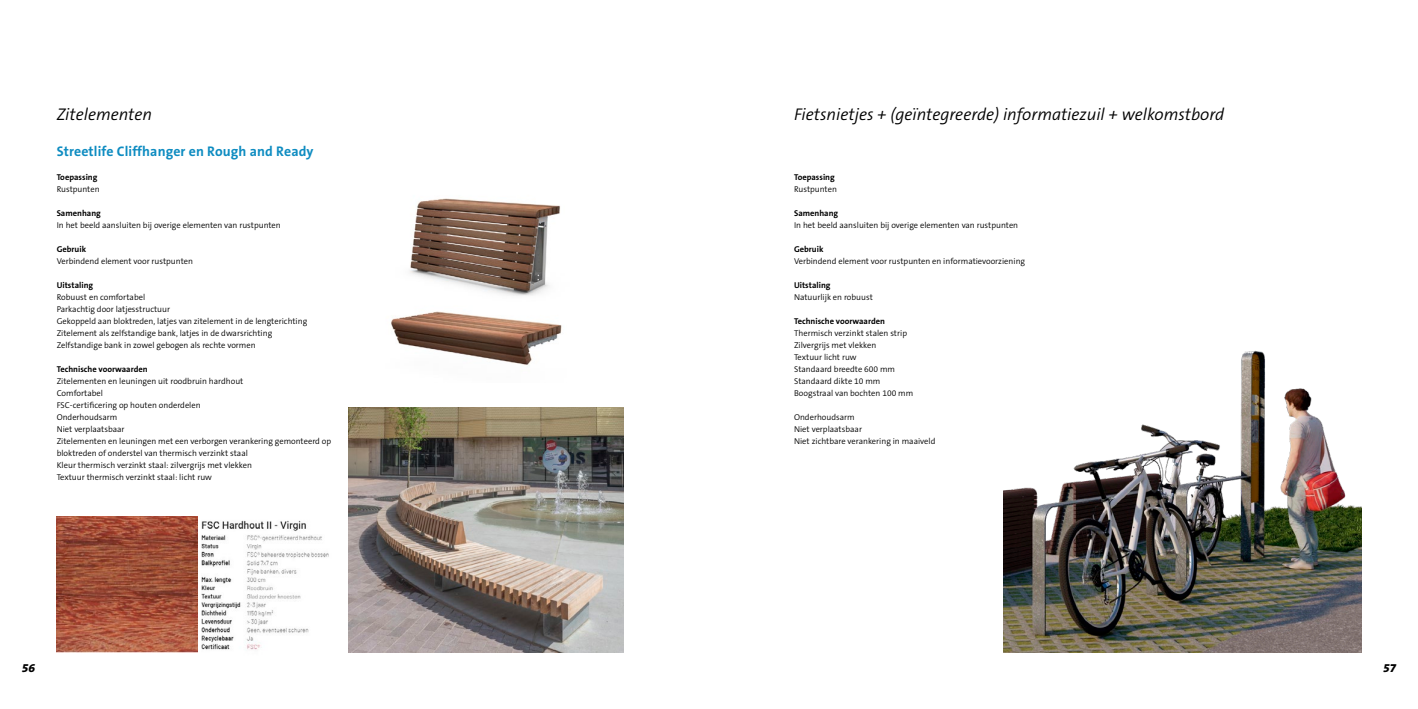
<style>
.page{position:relative;width:1418px;height:709px;background:#fff}
.page>*{position:absolute;margin:0;border:0;box-sizing:border-box;transform-origin:0 0}
._3__Paragraafkop{font:italic 300 17px "The Sans B4";color:#000}
._3__Paragraafkop-2{font:700 14px "The Sans B7";letter-spacing:.01em;color:#0e8cc1}
.t1{font:italic 800 12px "The Sans B8";color:#000}
._1__Bodytekst{font:300 8.5px/12px "The Sans B4";color:#000}
._3__Paragraafkop-3{font:700 8.5px "The Sans B7";color:#000}
</style>
<div class="page">
<img style="left:410px;top:198px;width:150px;height:98px">
<img style="left:349px;top:407px;width:275px;height:245px">
<img style="left:57px;top:517px;width:140px;height:135px">
<img style="left:201px;top:520px;width:128px;height:130px">
<img style="left:391px;top:311px;width:171px;height:54px">
<img style="left:1003px;top:350px;width:358px;height:302px">
<p class="_3__Paragraafkop" style="left:57px;top:105px;width:97px">Zitelementen</p>
<p class="_3__Paragraafkop-2" style="left:57px;top:144px;width:258px">Streetlife Cliffhanger en Rough and Ready</p>
<p class="_3__Paragraafkop-3" style="left:57px;top:173px;width:42px">Toepassing</p>
<p class="_1__Bodytekst" style="left:57px;top:183px;width:44px">Rustpunten</p>
<p class="_3__Paragraafkop-3" style="left:57px;top:209px;width:46px">Samenhang</p>
<p class="_1__Bodytekst" style="left:57px;top:219px;width:226px">In het beeld aansluiten bij overige elementen van rustpunten</p>
<p class="_3__Paragraafkop-3" style="left:57px;top:245px;width:31px">Gebruik</p>
<p class="_1__Bodytekst" style="left:57px;top:255px;width:138px">Verbindend element voor rustpunten</p>
<p class="_3__Paragraafkop-3" style="left:57px;top:281px;width:38px">Uitstaling</p>
<p class="_1__Bodytekst" style="left:57px;top:291px;width:90px">Robuust en comfortabel</p>
<p class="_1__Bodytekst" style="left:57px;top:303px;width:115px">Parkachtig door latjesstructuur</p>
<p class="_1__Bodytekst" style="left:57px;top:315px;width:252px">Gekoppeld aan bloktreden, latjes van zitelement in de lengterichting</p>
<p class="_1__Bodytekst" style="left:57px;top:327px;width:217px">Zitelement als zelfstandige bank, latjes in de dwarsrichting</p>
<p class="_1__Bodytekst" style="left:57px;top:339px;width:200px">Zelfstandige bank in zowel gebogen als rechte vormen</p>
<p class="_3__Paragraafkop-3" style="left:57px;top:365px;width:92px">Technische voorwaarden</p>
<p class="_1__Bodytekst" style="left:57px;top:375px;width:188px">Zitelementen en leuningen uit roodbruin hardhout</p>
<p class="_1__Bodytekst" style="left:57px;top:387px;width:48px">Comfortabel</p>
<p class="_1__Bodytekst" style="left:57px;top:399px;width:145px">FSC-certificering op houten onderdelen</p>
<p class="_1__Bodytekst" style="left:57px;top:411px;width:62px">Onderhoudsarm</p>
<p class="_1__Bodytekst" style="left:57px;top:423px;width:69px">Niet verplaatsbaar</p>
<p class="_1__Bodytekst" style="left:57px;top:435px;width:276px">Zitelementen en leuningen met een verborgen verankering gemonteerd op bloktreden of onderstel van thermisch verzinkt staal</p>
<p class="_1__Bodytekst" style="left:57px;top:459px;width:197px">Kleur thermisch verzinkt staal: zilvergrijs met vlekken</p>
<p class="_1__Bodytekst" style="left:57px;top:471px;width:157px">Textuur thermisch verzinkt staal: licht ruw</p>
<p class="_3__Paragraafkop" style="left:794px;top:105px;width:431px">Fietsnietjes + (geïntegreerde) informatiezuil + welkomstbord</p>
<p class="_3__Paragraafkop-3" style="left:794px;top:173px;width:42px">Toepassing</p>
<p class="_1__Bodytekst" style="left:794px;top:183px;width:44px">Rustpunten</p>
<p class="_3__Paragraafkop-3" style="left:794px;top:209px;width:46px">Samenhang</p>
<p class="_1__Bodytekst" style="left:794px;top:219px;width:226px">In het beeld aansluiten bij overige elementen van rustpunten</p>
<p class="_3__Paragraafkop-3" style="left:794px;top:245px;width:31px">Gebruik</p>
<p class="_1__Bodytekst" style="left:794px;top:255px;width:232px">Verbindend element voor rustpunten en informatievoorziening</p>
<p class="_3__Paragraafkop-3" style="left:794px;top:281px;width:38px">Uitstaling</p>
<p class="_1__Bodytekst" style="left:794px;top:291px;width:80px">Natuurlijk en robuust</p>
<p class="_3__Paragraafkop-3" style="left:794px;top:317px;width:92px">Technische voorwaarden</p>
<p class="_1__Bodytekst" style="left:794px;top:327px;width:114px">Thermisch verzinkt stalen strip</p>
<p class="_1__Bodytekst" style="left:794px;top:339px;width:84px">Zilvergrijs met vlekken</p>
<p class="_1__Bodytekst" style="left:794px;top:351px;width:64px">Textuur licht ruw</p>
<p class="_1__Bodytekst" style="left:794px;top:363px;width:102px">Standaard breedte 600 mm</p>
<p class="_1__Bodytekst" style="left:794px;top:375px;width:88px">Standaard dikte 10 mm</p>
<p class="_1__Bodytekst" style="left:794px;top:387px;width:121px">Boogstraal van bochten 100 mm</p>
<p class="_1__Bodytekst" style="left:794px;top:411px;width:62px">Onderhoudsarm</p>
<p class="_1__Bodytekst" style="left:794px;top:423px;width:69px">Niet verplaatsbaar</p>
<p class="_1__Bodytekst" style="left:794px;top:435px;width:143px">Niet zichtbare verankering in maaiveld</p>
<h3 class="t1" style="left:22px;top:661px;width:15px">56</h3>
<h3 class="t1" style="left:1382px;top:661px;width:15px">57</h3>
</div>
